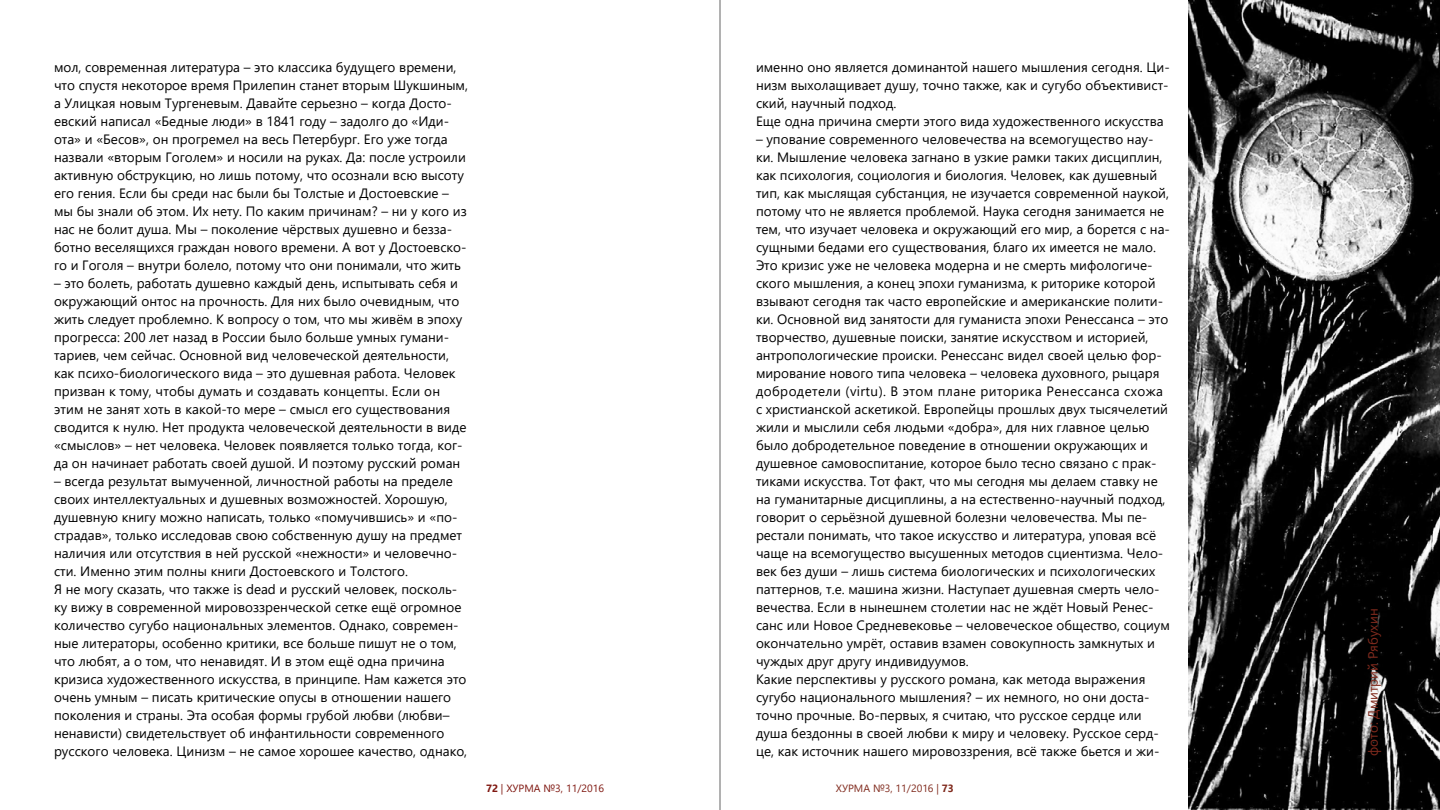
<style>
.page{position:relative;width:1440px;height:810px;background:#fff}
.page>*{position:absolute;margin:0;border:0;box-sizing:border-box;transform-origin:0 0}
.t1{font:13.5px/18px "Segoe UI";color:#000}
.t2{font:13.5px "Segoe UI";color:#802a1d}
.t3{font:10.5px "Segoe UI";color:#7f1710}
.t4{font:10.5px "Segoe UI";color:#802a1d}
.s1{font-weight:700}
</style>
<div class="page">
<hr style="left:720px;top:0;width:1px;height:810px;background:#646464">
<img style="left:1188px;top:0;width:252px;height:810px">
<p class="t1" style="left:54px;top:58px;width:415px">мол, современная литература – это классика будущего времени, что спустя некоторое время Прилепин станет вторым Шукшиным, а Улицкая новым Тургеневым. Давайте серьезно – когда Досто&shy;евский написал «Бедные люди» в 1841 году – задолго до «Иди&shy;ота» и «Бесов», он прогремел на весь Петербург. Его уже тогда назвали «вторым Гоголем» и носили на руках. Да: после устроили активную обструкцию, но лишь потому, что осознали всю высоту его гения. Если бы среди нас были бы Толстые и Достоевские – мы бы знали об этом. Их нету. По каким причинам? – ни у кого из нас не болит душа. Мы – поколение чёрствых душевно и безза&shy;ботно веселящихся граждан нового времени. А вот у Достоевско&shy;го и Гоголя – внутри болело, потому что они понимали, что жить</p>
<p class="t1" style="left:54px;top:274px;width:414px">– это болеть, работать душевно каждый день, испытывать себя и окружающий онтос на прочность. Для них было очевидным, что жить следует проблемно. К вопросу о том, что мы живём в эпоху прогресса: 200 лет назад в России было больше умных гумани&shy;тариев, чем сейчас. Основной вид человеческой деятельности, как психо-биологического вида – это душевная работа. Человек призван к тому, чтобы думать и создавать концепты. Если он этим не занят хоть в какой-то мере – смысл его существования сводится к нулю. Нет продукта человеческой деятельности в виде «смыслов» – нет человека. Человек появляется только тогда, ког&shy;да он начинает работать своей душой. И поэтому русский роман</p>
<p class="t1" style="left:54px;top:472px;width:415px">– всегда результат вымученной, личностной работы на пределе своих интеллектуальных и душевных возможностей. Хорошую, душевную книгу можно написать, только «помучившись» и «по&shy;страдав», только исследовав свою собственную душу на предмет наличия или отсутствия в ней русской «нежности» и человечно&shy;сти. Именно этим полны книги Достоевского и Толстого.<br>Я не могу сказать, что также is dead и русский человек, посколь&shy;ку вижу в современной мировоззренческой сетке ещё огромное количество сугубо национальных элементов. Однако, современ&shy;ные литераторы, особенно критики, все больше пишут не о том, что любят, а о том, что ненавидят. И в этом ещё одна причина кризиса художественного искусства, в принципе. Нам кажется это очень умным – писать критические опусы в отношении нашего поколения и страны. Эта особая формы грубой любви (любви– ненависти) свидетельствует об инфантильности современного русского человека. Цинизм – не самое хорошее качество, однако,</p>
<p class="t1" style="left:756px;top:58px;width:415px">именно оно является доминантой нашего мышления сегодня. Ци&shy;низм выхолащивает душу, точно также, как и сугубо объективист&shy;ский, научный подход.<br>Еще одна причина смерти этого вида художественного искусства</p>
<p class="t1" style="left:756px;top:130px;width:416px">– упование современного человечества на всемогущество нау&shy;ки. Мышление человека загнано в узкие рамки таких дисциплин, как психология, социология и биология. Человек, как душевный тип, как мыслящая субстанция, не изучается современной наукой, потому что не является проблемой. Наука сегодня занимается не тем, что изучает человека и окружающий его мир, а борется с на&shy;сущными бедами его существования, благо их имеется не мало.<br>Это кризис уже не человека модерна и не смерть мифологиче&shy;ского мышления, а конец эпохи гуманизма, к риторике которой взывают сегодня так часто европейские и американские полити&shy;ки. Основной вид занятости для гуманиста эпохи Ренессанса – это творчество, душевные поиски, занятие искусством и историей, антропологические происки. Ренессанс видел своей целью фор&shy;мирование нового типа человека – человека духовного, рыцаря добродетели (virtu). В этом плане риторика Ренессанса схожа с христианской аскетикой. Европейцы прошлых двух тысячелетий жили и мыслили себя людьми «добра», для них главное целью было добродетельное поведение в отношении окружающих и душевное самовоспитание, которое было тесно связано с прак&shy;тиками искусства. Тот факт, что мы сегодня мы делаем ставку не на гуманитарные дисциплины, а на естественно-научный подход, говорит о серьёзной душевной болезни человечества. Мы пе&shy;рестали понимать, что такое искусство и литература, уповая всё чаще на всемогущество высушенных методов сциентизма. Чело&shy;век без души – лишь система биологических и психологических паттернов, т.е. машина жизни. Наступает душевная смерть чело&shy;вечества. Если в нынешнем столетии нас не ждёт Новый Ренес&shy;санс или Новое Средневековье – человеческое общество, социум окончательно умрёт, оставив взамен совокупность замкнутых и чуждых друг другу индивидуумов.<br>Какие перспективы у русского романа, как метода выражения сугубо национального мышления? – их немного, но они доста&shy;точно прочные. Во-первых, я считаю, что русское сердце или душа бездонны в своей любви к миру и человеку. Русское серд&shy;це, как источник нашего мировоззрения, всё также бьется и жи-</p>
<p class="t3" style="left:486px;top:780px;width:120px"><span class="s1">72</span> | ХУРМА №3, 11/2016</p>
<p class="t4" style="left:836px;top:780px;width:120px">ХУРМА №3, 11/2016 | <span class="s1">73</span></p>
<p class="t2" style="left:1362px;top:756px;width:149px;rotate:-90deg">фото: Дмитрий Рябухин</p>
</div>
